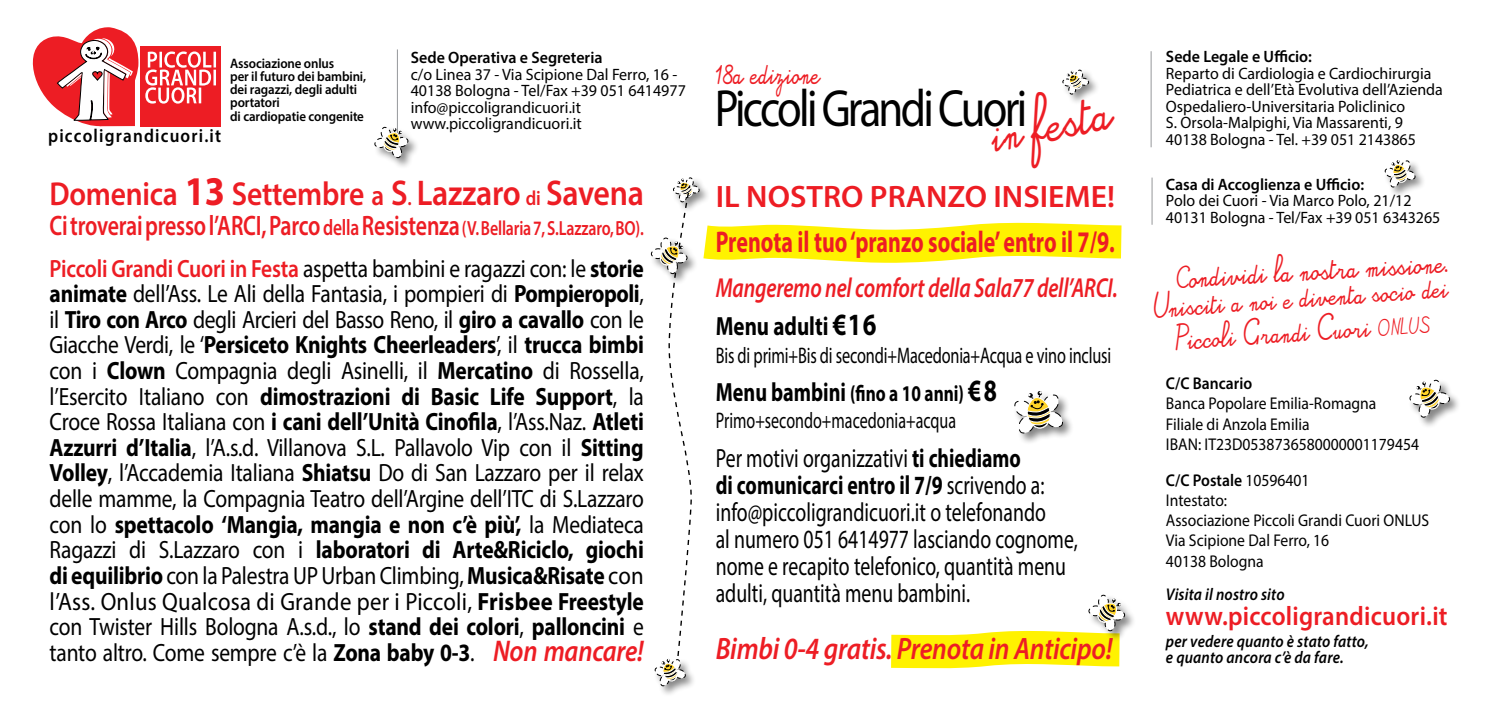
<style>
.page{position:relative;width:1489px;height:709px;background:#fff}
.page>*{position:absolute;margin:0;border:0;box-sizing:border-box;transform-origin:0 0}
.t1{font:52.5px "Myriad Pro";letter-spacing:-.06em;color:#000;scale:.85 1}
.t2{font:34.25px "Alamain";color:#ed1d24;scale:.89 1}
.t3{font:600 33.25px "Myriad Pro";letter-spacing:-.01em;color:#ed1d24;scale:.89 1}
.t4{font:italic 600 31px "Myriad Pro";letter-spacing:-.01em;color:#ed1d24;scale:.86 1}
.t5{font:600 31px "Myriad Pro";color:#ed1d24}
.t6{font:700 30px "Myriad Pro";color:#ed1d24;scale:.73 1}
.t7{font:600 28.25px "Myriad Pro";letter-spacing:-.01em;color:#ed1d24;scale:.78 1}
.t8{font:italic 600 27.5px "Myriad Pro";letter-spacing:-.01em;color:#ed1d24;scale:.77 1}
.t9{font:600 26.75px "Myriad Pro";letter-spacing:.01em;color:#ed1d24;scale:.92 1}
.t10{font:26.25px/27.2px "Myriad Pro";color:#000;scale:.75 1}
.t11{font:700 26.25px "Myriad Pro";color:#000;scale:.8 1}
.t12{font:25px/25.5px "Myriad Pro";letter-spacing:-.01em;color:#000;text-align:justify;scale:.86 1}
.t13{font:22.5px/38.5px "Myriad Pro";letter-spacing:-.01em;color:#000;scale:.72 1}
.t14{font:22.5px "Myriad Pro";letter-spacing:-.01em;color:#000;scale:.71 1}
.t15{font:19px "Alamain";color:#ed1d24;scale:.79 1}
.t16{font:18.75px "Alamain";color:#ed1d24;scale:.87 1}
.t17{font:600 18.75px "Myriad Pro";letter-spacing:.07em;color:#000;scale:.92 1}
.t18{font:17.75px/33.8px "Alamain";color:#ed1d24;text-align:center;scale:.87 1}
.t19{font:17px/20.2px "Myriad Pro";color:#000;scale:.92 1}
.t20{font:italic 600 17px/16.2px "Myriad Pro";letter-spacing:.01em;color:#000;scale:.89 1}
.t21{font:600 17px "Myriad Pro";color:#000;scale:.92 1}
.t22{font:16.5px/16.5px "Myriad Pro";color:#000}
.t23{font:600 16.5px "Myriad Pro";color:#000}
.t24{font:600 13.75px/13.2px "Myriad Pro";letter-spacing:-.01em;color:#000;scale:.94 1}
.s1{font-size:30.5px}
.s2{font-size:31px}
.s3{font-weight:700;font-size:26.25px}
.s4{font-weight:700}
.s5{font-weight:700;font-size:31px}
.s6{font-weight:700;font-size:41px}
.s7{font-size:28.25px}
.s8{font-size:35.75px}
.s9{font-size:20.5px}
.s10{font-size:22.5px}
.s11{font-weight:600;color:#ed1d24}
.s12{font-weight:600;font-style:italic;font-size:30px;color:#ed1d24}
.s13{font-size:14.75px}
.s14{font-size:11.25px}
.s15{font-weight:600}
</style>
<div class="page">
<div style="left:141px;top:46px;width:80px;height:80px;background:#ed1d24"></div>
<svg style="left:145px;top:51px;width:71px;height:53px"></svg>
<svg style="left:32px;top:27px;width:107px;height:100px"></svg>
<hr style="left:397px;top:49px;width:1px;height:86px;background:#95979a">
<div style="left:654px;top:657px;width:42px;height:40px;background:#000;opacity:.48"></div>
<svg style="left:651px;top:177px;width:502px;height:509px"></svg>
<div style="left:1061px;top:69px;width:39px;height:37px;background:#000;opacity:.48"></div>
<svg style="left:1062px;top:70px;width:26px;height:25px"></svg>
<div style="left:373px;top:126px;width:47px;height:44px;background:#000;opacity:.48"></div>
<svg style="left:374px;top:127px;width:34px;height:31px"></svg>
<div style="left:1407px;top:378px;width:54px;height:50px;background:#000;opacity:.48"></div>
<svg style="left:1409px;top:379px;width:40px;height:39px"></svg>
<div style="left:1383px;top:158px;width:43px;height:40px;background:#000;opacity:.48"></div>
<svg style="left:1384px;top:160px;width:31px;height:27px"></svg>
<hr style="left:1150px;top:51px;width:1px;height:96px;background:#95979a">
<hr style="left:1151px;top:177px;width:1px;height:48px;background:#95979a">
<p class="t24" style="left:230px;top:56px;width:146px">Associazione onlus<br>per il futuro dei bambini, dei ragazzi, degli adulti portatori<br>di cardiopatie congenite</p>
<p class="t23" style="left:411px;top:47px;width:193px">Sede Operativa e Segreteria</p>
<p class="t22" style="left:411px;top:66px;width:276px">c/o Linea 37 - Via Scipione Dal Ferro, 16 - 40138 Bologna - Tel/Fax +39 051 6414977 info@piccoligrandicuori.it www.piccoligrandicuori.it</p>
<p class="t15" style="left:714px;top:66px;width:135px">18a edizione</p>
<h1 class="t1" style="left:714px;top:76px;width:369px">Piccoli Grandi Cuori</h1>
<h2 class="t2" style="left:987px;top:122px;width:139px;rotate:-12deg"><span class="s1">in</span> festa</h2>
<p class="t5" style="left:715px;top:177px;width:400px">IL NOSTRO PRANZO INSIEME!</p>
<p class="t6" style="left:715px;top:222px;width:548px">Prenota il tuo ‘pranzo sociale’ entro il 7/9.</p>
<p class="t8" style="left:715px;top:270px;width:523px">Mangeremo nel comfort della Sala77 dell’ARCI.</p>
<p class="t11" style="left:715px;top:309px;width:202px">Menu adulti <span class="s2">€16</span></p>
<p class="t13" style="left:715px;top:335px;width:550px">Bis di primi+Bis di secondi+Macedonia+Acqua e vino inclusi<br><span class="s3">Menu bambini</span> <span class="s4">(fino a 10 anni)</span> <span class="s5">€8</span></p>
<p class="t14" style="left:715px;top:407px;width:340px">Primo+secondo+macedonia+acqua</p>
<p class="t10" style="left:715px;top:444px;width:484px">Per motivi organizzativi <span class="s4">ti chiediamo<br>di comunicarci entro il 7/9</span> scrivendo a: info@piccoligrandicuori.it o telefonando<br>al numero 051 6414977 lasciando cognome, nome e recapito telefonico, quantità menu adulti, quantità menu bambini.</p>
<p class="t4" style="left:715px;top:628px;width:463px">Bimbi 0-4 gratis. Prenota in Anticipo!</p>
<p class="t17" style="left:48px;top:124px;width:190px">piccoligrandicuori.it</p>
<h3 class="t3" style="left:50px;top:173px;width:669px">Domenica <span class="s6">13</span> Settembre <span class="s7">a</span> <span class="s8">S</span><span class="s9">.</span> <span class="s8">Lazzaro</span> <span class="s9">di</span> <span class="s8">Savena</span></h3>
<p class="t7" style="left:50px;top:207px;width:763px">Ci troverai presso l’ARCI, Parco <span class="s10">della</span> Resistenza <span class="s9">(V. Bellaria 7, S.Lazzaro, BO).</span></p>
<p class="t12" style="left:50px;top:255px;width:692px"><span class="s11">Piccoli Grandi Cuori in Festa</span> aspetta bambini e ragazzi con: le <span class="s4">storie animate</span> dell’Ass. Le Ali della Fantasia, i pompieri di <span class="s4">Pompieropoli</span>, il <span class="s4">Tiro con Arco</span> degli Arcieri del Basso Reno, il <span class="s4">giro a cavallo</span> con le Giacche Verdi, le ‘<span class="s4">Persiceto Knights Cheerleaders</span>’, il <span class="s4">trucca bimbi </span>con i <span class="s4">Clown</span> Compagnia degli Asinelli, il <span class="s4">Mercatino</span> di Rossella, l’Esercito Italiano con <span class="s4">dimostrazioni di Basic Life Support</span>, la Croce Rossa Italiana con <span class="s4">i cani dell’Unità Cinofila</span>, l’Ass.Naz. <span class="s4">Atleti Azzurri d’Italia</span>, l’A.s.d. Villanova S.L. Pallavolo Vip con il <span class="s4">Sitting Volley</span>, l’Accademia Italiana <span class="s4">Shiatsu</span> Do di San Lazzaro per il relax delle mamme, la Compagnia Teatro dell’Argine dell’ITC di S.Lazzaro con lo <span class="s4">spettacolo ‘Mangia, mangia e non c’è più’,</span> la Mediateca Ragazzi di S.Lazzaro con i <span class="s4">laboratori di Arte&amp;Riciclo, giochi di equilibrio</span> con la Palestra UP Urban Climbing, <span class="s4">Musica&amp;Risate</span> con l’Ass. Onlus Qualcosa di Grande per i Piccoli, <span class="s4">Frisbee Freestyle </span>con Twister Hills Bologna A.s.d., lo <span class="s4">stand dei colori</span>, <span class="s4">palloncini</span> e tanto altro. Come sempre c’è la <span class="s4">Zona baby 0-3</span>. <span class="s12">Non mancare!</span></p>
<p class="t23" style="left:1165px;top:46px;width:147px">Sede Legale e Ufficio:</p>
<p class="t22" style="left:1165px;top:65px;width:278px">Reparto di Cardiologia e Cardiochirurgia Pediatrica e dell’Età Evolutiva dell’Azienda Ospedaliero-Universitaria Policlinico<br>S. Orsola-Malpighi, Via Massarenti, 9<br>40138 Bologna - Tel. +39 051 2143865</p>
<p class="t23" style="left:1165px;top:174px;width:199px">Casa di Accoglienza e Ufficio:</p>
<p class="t22" style="left:1165px;top:192px;width:276px">Polo dei Cuori - Via Marco Polo, 21/12<br>40131 Bologna - Tel/Fax +39 051 6343265</p>
<p class="t16" style="left:1175px;top:270px;width:316px;rotate:-3deg"><span class="s13">C</span>ondividi la nostra missione.</p>
<p class="t18" style="left:1151px;top:295px;width:342px;rotate:-4deg">Unisciti a noi e diventa socio dei<br>Piccoli Grandi Cuori <span class="s14">ONLUS</span></p>
<p class="t21" style="left:1165px;top:373px;width:95px">C/C Bancario</p>
<p class="t19" style="left:1165px;top:393px;width:276px">Banca Popolare Emilia-Romagna<br>Filiale di Anzola Emilia<br>IBAN: IT23D0538736580000001179454</p>
<p class="t19" style="left:1165px;top:470px;width:288px"><span class="s15">C/C Postale</span> 10596401<br>Intestato:<br>Associazione Piccoli Grandi Cuori ONLUS<br>Via Scipione Dal Ferro, 16<br>40138 Bologna</p>
<p class="t20" style="left:1165px;top:586px;width:135px">Visita il nostro sito</p>
<p class="t20" style="left:1165px;top:632px;width:229px">per vedere quanto è stato fatto, e quanto ancora c’è da fare.</p>
<p class="t9" style="left:1165px;top:598px;width:308px">www.piccoligrandicuori.it</p>
</div>
